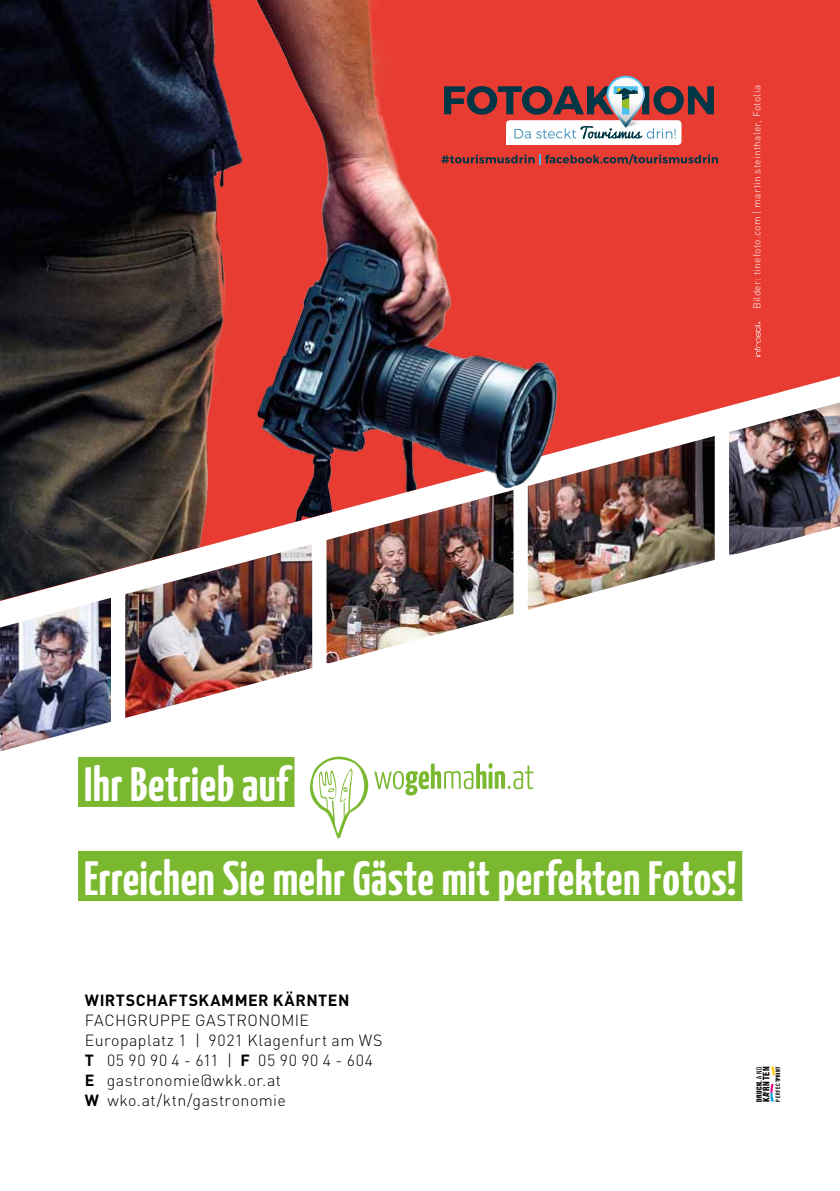
<style>
.page{position:relative;width:840px;height:1191px;background:#fff}
.page>*{position:absolute;margin:0;border:0;box-sizing:border-box;transform-origin:0 0}
.t1{font:700 48px/94px "Yanone Kaffeesatz";letter-spacing:.005em;color:#fff}
.t2{font:300 16px/20px "DIN Light CE";letter-spacing:.03em;color:#000}
.t3{font:700 16px "DINCE";letter-spacing:.035em;color:#000}
.t4{font:300 10px "DIN Light CE";letter-spacing:.035em;color:#fff}
.t5{font:800 condensed 9.2px "Helvetica Neue";letter-spacing:.11em;color:#000;scale:.86 1}
.t6{font:extra-condensed 7.4px "Helvetica";letter-spacing:.05em;color:#000}
.t7{font:700 condensed 6px "Zurich BT";letter-spacing:.14em;color:#000;scale:.8 1}
.s1{font-family:"DINCE";font-weight:700}
.s2{font-family:"Helvetica Neue";font-weight:500;font-stretch:condensed}
.s3{font-family:"News Gothic Std";font-stretch:normal;font-size:5.6px}
.s4{font-family:"Helvetica";font-weight:400;font-stretch:extra-condensed}
</style>
<div class="page">
<svg style="left:312px;top:0;width:527px;height:601px;background:#e94f46"></svg>
<svg style="left:770px;top:1084px;width:3px;height:17px"></svg>
<svg style="left:770px;top:1066px;width:4px;height:9px"></svg>
<img style="left:0;top:0;width:591px;height:600px">
<img style="left:839px;top:0;width:1px;height:527px">
<hr style="left:839px;top:756px;width:1px;height:435px;background:#000">
<svg style="left:754px;top:322px;width:6px;height:35px"></svg>
<img style="left:0;top:598px;width:111px;height:153px">
<img style="left:125px;top:544px;width:187px;height:174px">
<img style="left:326px;top:490px;width:187px;height:174px">
<img style="left:527px;top:436px;width:187px;height:174px">
<img style="left:728px;top:402px;width:111px;height:154px">
<div style="left:78px;top:757px;width:216px;height:50px;background:#7ab92f"></div>
<div style="left:78px;top:851px;width:663px;height:50px;background:#7ab92f"></div>
<svg style="left:310px;top:756px;width:223px;height:83px"></svg>
<div style="left:505px;top:120px;width:176px;height:25px;background:#fff;border-radius:4px"></div>
<div style="left:505px;top:136px;width:54px;height:9px;background:#fff"></div>
<svg style="left:514px;top:126px;width:161px;height:13px"></svg>
<img style="left:618px;top:115px;width:32px;height:17px">
<svg style="left:606px;top:76px;width:38px;height:52px"></svg>
<svg style="left:608px;top:78px;width:34px;height:45px"></svg>
<svg style="left:444px;top:86px;width:269px;height:29px;background:#754a4d"></svg>
<svg style="left:441px;top:154px;width:276px;height:11px;background:#9c3a39"></svg>
<p class="t4" style="left:750px;top:309px;width:226px;rotate:-90deg">Bilder: tinefoto.com | martin steinthaler, Fotolia</p>
<h1 class="t1" style="left:84px;top:735px;width:653px">Ihr Betrieb auf<br>Erreichen Sie mehr Gäste mit perfekten Fotos!</h1>
<p class="t3" style="left:85px;top:990px;width:266px">WIRTSCHAFTSKAMMER KÄRNTEN</p>
<p class="t2" style="left:85px;top:1010px;width:297px">Fachgruppe Gastronom ie<br>Europaplatz 1 | 9021 Klagenfurt am WS<br><span class="s1">T</span> 05 90 90 4 - 611 | <span class="s1">F</span> 05 90 90 4 - 604<br><span class="s1">E</span> gastronomie@wkk.or.at<br><span class="s1">W</span> wko.at/ktn/gastronomie</p>
<p class="t6" style="left:754px;top:1101px;width:37px;rotate:-90deg">DRUCK<span class="s2">L AN D</span></p>
<p class="t5" style="left:760px;top:1101px;width:43px;rotate:-90deg">KA <sup>e</sup>RNTEN</p>
<p class="t7" style="left:773px;top:1101px;width:45px;rotate:-90deg">PE<span class="s3">R</span>FECT<span class="s4">PRI NT</span></p>
</div>
